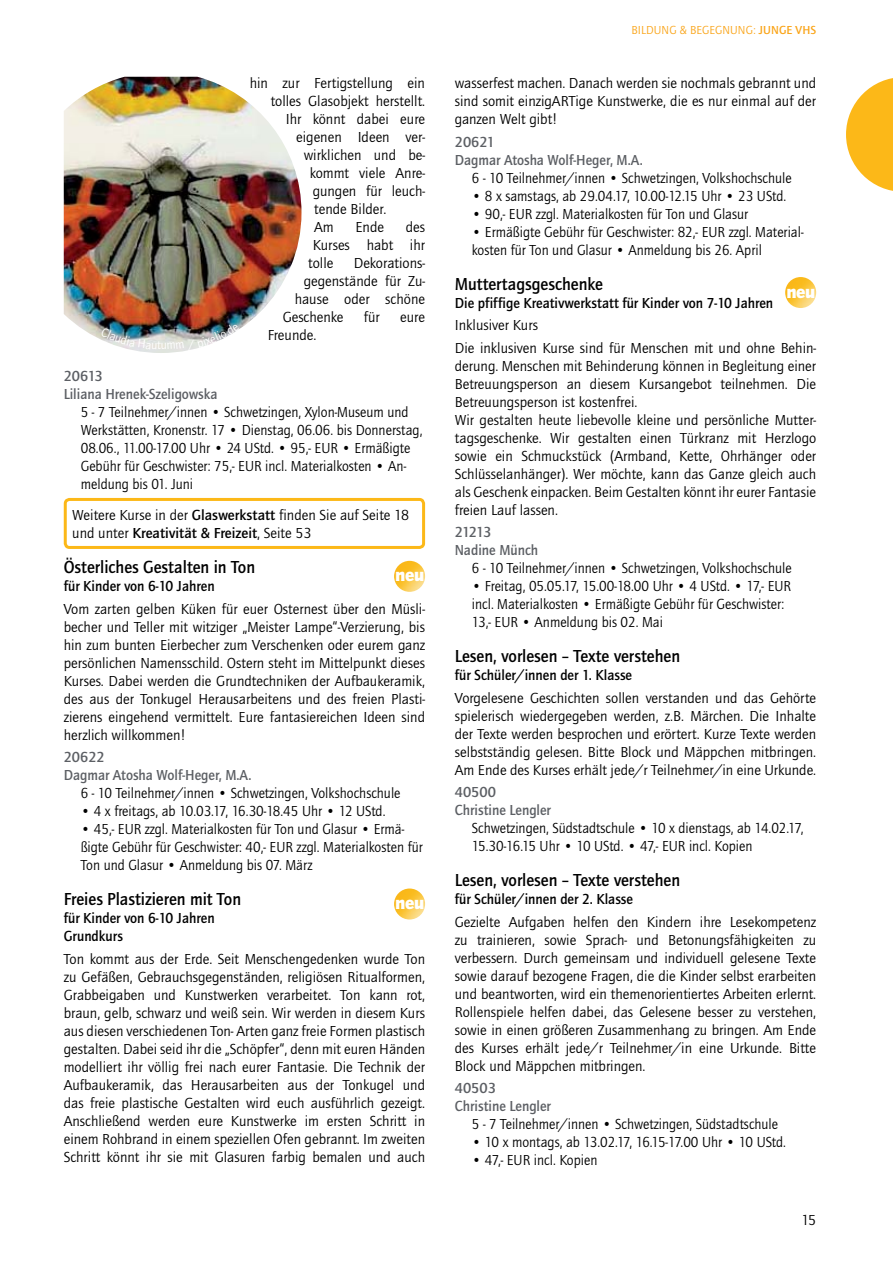
<style>
.page{position:relative;width:893px;height:1263px;background:#fff}
.page>*{position:absolute;margin:0;border:0;box-sizing:border-box;transform-origin:0 0}
.t1{font:900 18.75px "Quay Itc T";letter-spacing:-.02em;color:#fff}
.t2{font:700 18px "Quay Itc T";color:#000;scale:.95 1}
.t3{font:15px/18px "Quay Itc T";color:#000;text-align:justify}
.t4{font:15px/18px "Quay Itc T";color:#000;scale:.95 1}
.t5{font:700 15px/18px "Quay Itc T";color:#000;scale:.95 1}
.t6{font:700 15px/18px "Quay Itc T";color:#5c5f64}
.t7{font:12px "Quay Itc T";letter-spacing:.005em;color:#faa51a}
.s1{font-weight:700}
</style>
<div class="page">
<svg style="left:846px;top:78px;width:47px;height:113px"></svg>
<div style="left:64px;top:498px;width:361px;height:51px;border:3px solid #fcb818;border-radius:4px"></div>
<img style="left:785px;top:277px;width:31px;height:31px;border-radius:50%">
<img style="left:394px;top:561px;width:31px;height:31px;border-radius:50%">
<img style="left:394px;top:889px;width:31px;height:31px;border-radius:50%">
<img style="left:64px;top:77px;width:237px;height:276px">
<svg style="left:100px;top:328px;width:84px;height:22px;background:#acbabd"></svg>
<svg style="left:198px;top:324px;width:42px;height:26px"></svg>
<p class="t3" style="left:250px;top:76px;width:177px">hin zur Fertigstellung ein</p>
<p class="t3" style="left:271px;top:94px;width:156px">tolles Glasobjekt herstellt.</p>
<p class="t3" style="left:286px;top:112px;width:141px">Ihr könnt dabei eure</p>
<p class="t3" style="left:296px;top:129px;width:130px">eigenen Ideen ver-</p>
<p class="t3" style="left:304px;top:147px;width:123px">wirklichen und be-</p>
<p class="t3" style="left:310px;top:165px;width:117px">kommt viele An re-</p>
<p class="t3" style="left:313px;top:183px;width:114px">gungen für leuch-</p>
<p class="t3" style="left:314px;top:201px;width:74px">tende Bilder.</p>
<p class="t3" style="left:314px;top:219px;width:21px">Am</p>
<p class="t3" style="left:355px;top:219px;width:30px">Ende</p>
<p class="t3" style="left:308px;top:219px;width:118px;text-indent:98px">des Kurses habt ihr tolle</p>
<p class="t3" style="left:354px;top:255px;width:73px">Dekora tions-</p>
<p class="t3" style="left:304px;top:273px;width:123px">ge genstände für Zu -</p>
<p class="t3" style="left:295px;top:291px;width:132px">hause oder schöne</p>
<p class="t3" style="left:283px;top:309px;width:62px">Ge schenke</p>
<p class="t3" style="left:364px;top:309px;width:17px">für</p>
<p class="t3" style="left:400px;top:309px;width:26px">eure</p>
<p class="t3" style="left:268px;top:327px;width:50px">Freunde.</p>
<p class="t6" style="left:64px;top:368px;width:155px">20613<br>Liliana Hrenek-Szeligowska</p>
<p class="t4" style="left:81px;top:404px;width:361px">5 - 7 Teilnehmer/innen • Schwetzingen, Xylon-Museum und Werkstätten, Kronenstr. 17 • Dienstag, 06.06. bis Donnerstag, 08.06., 11.00-17.00 Uhr • 24 UStd. • 95,- EUR • Ermäßigte Gebühr für Geschwister: 75,- EUR incl. Materialkosten • An&shy;meldung bis 01. Juni</p>
<p class="t3" style="left:72px;top:507px;width:338px">Weitere Kurse in der <span class="s1">Glaswerkstatt</span> finden Sie auf Seite 18 und unter <span class="s1">Kreativität &amp; Freizeit</span>, Seite 53</p>
<p class="t2" style="left:64px;top:560px;width:203px">Österliches Gestalten in Ton</p>
<p class="t5" style="left:64px;top:578px;width:160px">für Kinder von 6-10 Jahren</p>
<p class="t3" style="left:64px;top:601px;width:363px">Vom zarten gelben Küken für euer Osternest über den Müsli&shy;becher und Teller mit witziger „Meister Lampe“-Verzie rung, bis hin zum bunten Eierbecher zum Verschenken oder eurem ganz persönlichen Namensschild. Ostern steht im Mittelpunkt dieses Kurses. Dabei werden die Grundtechniken der Aufbaukeramik, des aus der Tonkugel Herausarbeitens und des freien Plas ti&shy;zierens eingehend vermittelt. Eure fantasiereichen Ideen sind herzlich willkommen!</p>
<p class="t6" style="left:64px;top:749px;width:189px">20622<br>Dagmar Atosha Wolf-Heger, M.A.</p>
<p class="t4" style="left:81px;top:785px;width:338px">6 - 10 Teilnehmer/innen • Schwetzingen, Volkshochschule</p>
<p class="t4" style="left:81px;top:803px;width:322px">• 4 x freitags, ab 10.03.17, 16.30-18.45 Uhr • 12 UStd.</p>
<p class="t4" style="left:81px;top:821px;width:362px">• 45,- EUR zzgl. Materialkosten für Ton und Glasur • Er mä&shy;ßigte Gebühr für Geschwister: 40,- EUR zzgl. Material kosten für<br>Ton und Glasur • Anmeldung bis 07. März</p>
<p class="t2" style="left:64px;top:892px;width:188px">Freies Plastizieren mit Ton</p>
<p class="t5" style="left:64px;top:910px;width:160px">für Kinder von 6-10 Jahren<br>Grundkurs</p>
<p class="t3" style="left:64px;top:951px;width:363px">Ton kommt aus der Erde. Seit Menschengedenken wurde Ton zu Gefäßen, Gebrauchsgegenständen, religiösen Ritualformen, Grabbeigaben und Kunstwerken verarbeitet. Ton kann rot, braun, gelb, schwarz und weiß sein. Wir werden in diesem Kurs aus diesen verschiedenen Ton- Arten ganz freie Formen plastisch gestalten. Dabei seid ihr die „Schöpfer“, denn mit euren Händen modelliert ihr völlig frei nach eurer Fantasie. Die Technik der Aufbaukeramik, das Herausarbeiten aus der Tonkugel und das freie plastische Gestalten wird euch ausführlich gezeigt.<br>Anschließend werden eure Kunstwerke im ersten Schritt in einem Rohbrand in einem speziellen Ofen gebrannt. Im zweiten Schritt könnt ihr sie mit Glasuren farbig bemalen und auch</p>
<p class="t1" style="left:395px;top:564px;width:31px">neu</p>
<p class="t1" style="left:395px;top:892px;width:31px">neu</p>
<p class="t7" style="left:631px;top:25px;width:186px">BILDUNG &amp; BEGEGNUNG: <span class="s1">JUNGE VHS</span></p>
<p class="t3" style="left:455px;top:76px;width:363px">wasserfest machen. Danach werden sie nochmals gebrannt und sind somit einzigARTige Kunstwerke, die es nur einmal auf der ganzen Welt gibt!</p>
<p class="t6" style="left:455px;top:134px;width:189px">20621<br>Dagmar Atosha Wolf-Heger, M.A.</p>
<p class="t4" style="left:472px;top:170px;width:338px">6 - 10 Teilnehmer/innen • Schwetzingen, Volkshochschule</p>
<p class="t4" style="left:472px;top:188px;width:332px">• 8 x samstags, ab 29.04.17, 10.00-12.15 Uhr • 23 UStd.</p>
<p class="t4" style="left:472px;top:206px;width:292px">• 90,- EUR zzgl. Materialkosten für Ton und Glasur</p>
<p class="t4" style="left:472px;top:224px;width:351px">• Ermäßigte Gebühr für Geschwister: 82,- EUR zzgl. Material&shy;kosten für Ton und Glasur • Anmeldung bis 26. April</p>
<p class="t2" style="left:455px;top:277px;width:157px">Muttertagsgeschenke</p>
<p class="t5" style="left:455px;top:295px;width:337px">Die pfiffige Kreativwerkstatt für Kinder von 7-10 Jahren</p>
<p class="t3" style="left:455px;top:315px;width:363px;line-height:22.5px">Inklusiver Kurs<br>Die inklusiven Kurse sind für Menschen mit und ohne Behin-</p>
<p class="t3" style="left:455px;top:358px;width:363px;text-align:left">derung. Menschen mit Behinderung können in Begleitung einer Betreuungsperson an diesem Kursangebot teilnehmen. Die Betreuungsperson ist kostenfrei.<br>Wir gestalten heute liebevolle kleine und persönliche Mutter&shy;tagsgeschenke. Wir gestalten einen Türkranz mit Herzlogo sowie ein Schmuckstück (Armband, Kette, Ohrhänger oder Schlüssel anhänger). Wer möchte, kann das Ganze gleich auch als Geschenk einpacken. Beim Gestalten könnt ihr eurer Fantasie freien Lauf lassen.</p>
<p class="t6" style="left:455px;top:524px;width:85px">21213<br>Nadine Münch</p>
<p class="t4" style="left:472px;top:560px;width:338px">6 - 10 Teilnehmer/innen • Schwetzingen, Volkshochschule</p>
<p class="t4" style="left:472px;top:578px;width:338px">• Freitag, 05.05.17, 15.00-18.00 Uhr • 4 UStd. • 17,- EUR incl. Materialkosten • Ermäßigte Gebühr für Geschwister:<br>13,- EUR • Anmeldung bis 02. Mai</p>
<p class="t2" style="left:455px;top:649px;width:239px">Lesen, vorlesen – Texte verstehen</p>
<p class="t5" style="left:455px;top:667px;width:188px">für Schüler/innen der 1. Klasse</p>
<p class="t3" style="left:455px;top:690px;width:363px">Vorgelesene Geschichten sollen verstanden und das Gehörte spielerisch wiedergegeben werden, z.B. Märchen. Die Inhalte der Texte werden besprochen und erörtert. Kurze Texte werden selbstständig gelesen. Bitte Block und Mäppchen mitbringen.<br>Am Ende des Kurses erhält jede/r Teilnehmer/in eine Urkunde.</p>
<p class="t6" style="left:455px;top:784px;width:98px">40500<br>Christine Lengler</p>
<p class="t4" style="left:472px;top:820px;width:350px">Schwetzingen, Südstadtschule • 10 x dienstags, ab 14.02.17,<br>15.30-16.15 Uhr • 10 UStd. • 47,- EUR incl. Kopien</p>
<p class="t2" style="left:455px;top:873px;width:239px">Lesen, vorlesen – Texte verstehen</p>
<p class="t5" style="left:455px;top:891px;width:189px">für Schüler/innen der 2. Klasse</p>
<p class="t3" style="left:455px;top:914px;width:363px">Gezielte Aufgaben helfen den Kindern ihre Lesekompetenz zu trainieren, sowie Sprach- und Betonungsfähigkeiten zu verbessern. Durch gemeinsam und individuell gelesene Texte sowie darauf bezogene Fragen, die die Kinder selbst erarbeiten und beantworten, wird ein themenorientiertes Arbeiten erlernt.<br>Rollenspiele helfen dabei, das Gelesene besser zu verstehen, sowie in einen größeren Zusammenhang zu bringen. Am Ende des Kurses erhält jede/r Teilnehmer/in eine Urkunde. Bitte Block und Mäppchen mitbringen.</p>
<p class="t6" style="left:455px;top:1080px;width:98px">40503<br>Christine Lengler</p>
<p class="t4" style="left:472px;top:1116px;width:324px">5 - 7 Teilnehmer/innen • Schwetzingen, Südstadtschule</p>
<p class="t4" style="left:472px;top:1134px;width:332px">• 10 x montags, ab 13.02.17, 16.15-17.00 Uhr • 10 UStd.</p>
<p class="t4" style="left:472px;top:1152px;width:134px">• 47,- EUR incl. Kopien</p>
<p class="t1" style="left:786px;top:280px;width:31px">neu</p>
<p class="t3" style="left:801px;top:1212px;width:16px">15</p>
</div>
